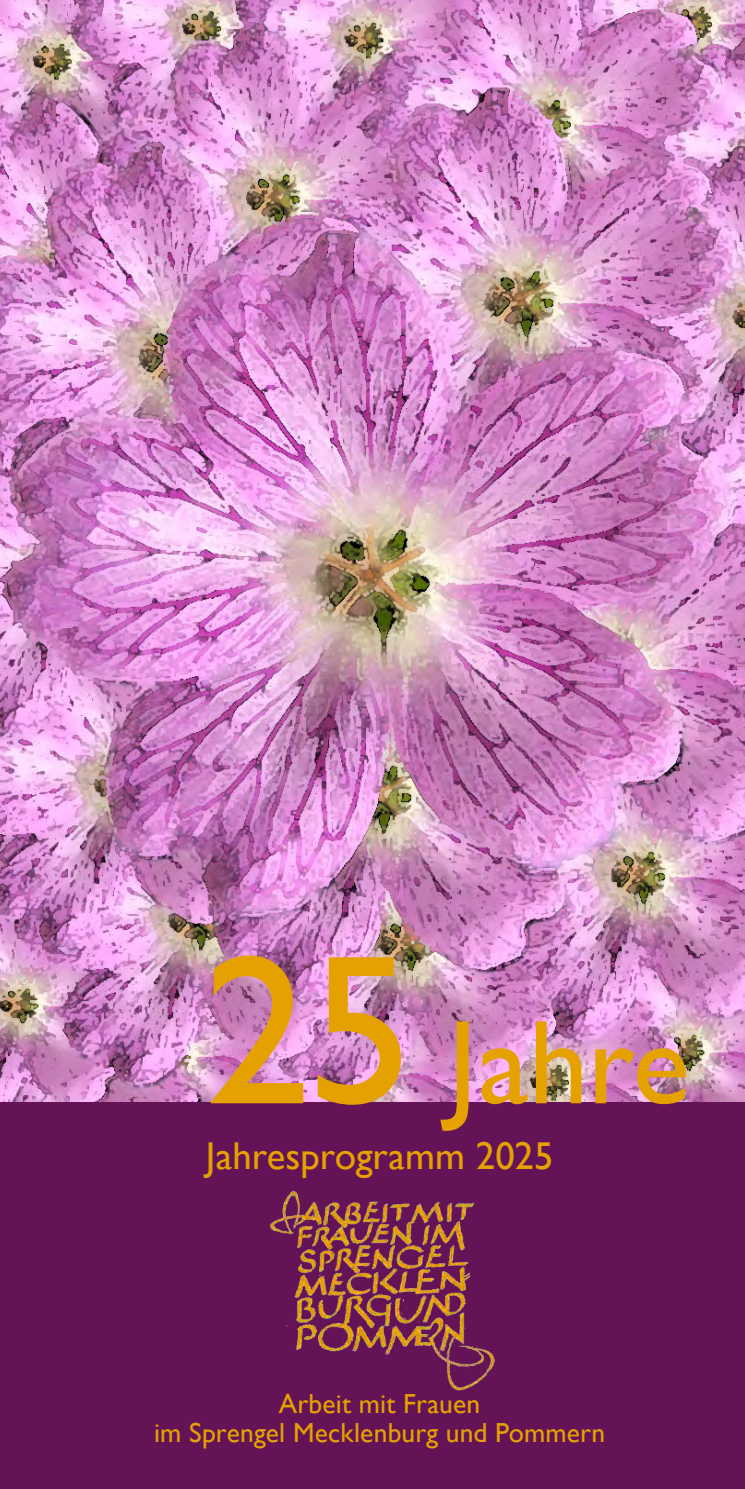
<style>
.page{position:relative;width:745px;height:1489px;background:#fff}
.page>*{position:absolute;margin:0;border:0;box-sizing:border-box;transform-origin:0 0}
.t1{font:120px "Gill Sans";letter-spacing:-.01em;color:#e5a100}
.t2{font:38.75px "Gill Sans";color:#e5a100}
.t3{font:27.5px/28.8px "Gill Sans";letter-spacing:.005em;color:#e5a100;text-align:center}
.s1{font-size:214px}
</style>
<div class="page">
<div style="left:0;top:1101px;width:744px;height:387px;background:#641357"></div>
<img style="left:270px;top:1190px;width:225px;height:201px">
<img style="left:0;top:0;width:744px;height:1101px">
<h1 class="t1" style="left:203px;top:993px;width:487px"><span class="s1">25</span> Jahre</h1>
<h2 class="t2" style="left:205px;top:1133px;width:349px">Jahresprogramm 2025</h2>
<p class="t3" style="left:154px;top:1389px;width:452px">Arbeit mit Frauen<br>im Sprengel Mecklenburg und Pommern</p>
</div>
